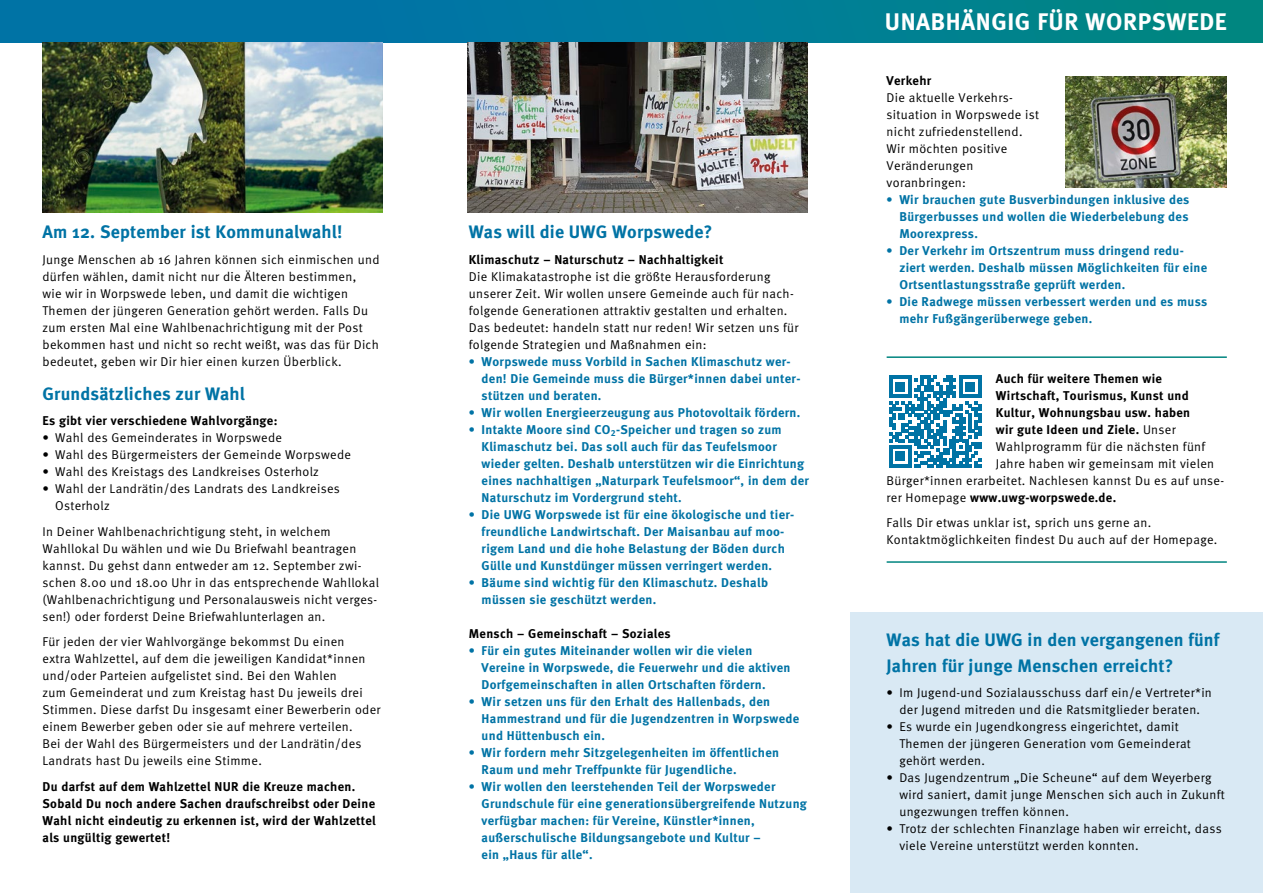
<style>
.page{position:relative;width:1263px;height:893px;background:#fff}
.page>*{position:absolute;margin:0;border:0;box-sizing:border-box;transform-origin:0 0}
.t1{font:700 24px "Meta";letter-spacing:.025em;color:#fff}
.t2{font:700 18px/25.5px "Meta";letter-spacing:.01em;color:#0073a5}
.t3{font:12.75px/17px "Meta Normal";letter-spacing:.025em;color:#000}
.t4{font:700 12.75px/17px "Meta";letter-spacing:.025em;color:#0073a5}
.t5{font:700 12.75px/17px "Meta";letter-spacing:.025em;color:#000}
.s1{font-family:"Meta Normal";font-weight:400}
</style>
<div class="page">
<div style="left:850px;top:612px;width:413px;height:281px;background:#d9e9f4"></div>
<div style="left:0;top:0;width:1263px;height:43px;background:linear-gradient(to right,#006fae,#008785)"></div>
<img style="left:1065px;top:77px;width:162px;height:110px">
<hr style="left:887px;top:356px;width:340px;height:2px;background:#008580">
<hr style="left:887px;top:561px;width:340px;height:2px;background:#008580">
<svg style="left:889px;top:376px;width:92px;height:92px"></svg>
<img style="left:43px;top:43px;width:340px;height:170px">
<img style="left:468px;top:43px;width:340px;height:170px">
<h2 class="t2" style="left:43px;top:219px;width:301px">Am 12. September ist Kommunalwahl!</h2>
<p class="t3" style="left:43px;top:251px;width:338px">Junge Menschen ab 16 Jahren können sich einmischen und dürfen wählen, damit nicht nur die Älteren bestimmen,<br>wie wir in Worpswede leben, und damit die wichtigen Themen der jüngeren Generation gehört werden. Falls Du zum ersten Mal eine Wahlbenachrichtigung mit der Post bekommen hast und nicht so recht weißt, was das für Dich bedeutet, geben wir Dir hier einen kurzen Überblick.</p>
<h2 class="t2" style="left:43px;top:380px;width:204px">Grundsätzliches zur Wahl</h2>
<p class="t5" style="left:43px;top:412px;width:236px">Es gibt vier verschiedene Wahlvorgänge:</p>
<p class="t3" style="left:43px;top:429px;width:241px">• Wahl des Gemeinderates in Worpswede</p>
<p class="t3" style="left:43px;top:446px;width:310px">• Wahl des Bürgermeisters der Gemeinde Worpswede</p>
<p class="t3" style="left:43px;top:463px;width:278px">• Wahl des Kreistags des Landkreises Osterholz</p>
<p class="t3" style="left:55px;top:480px;width:286px;text-indent:-13px">• Wahl der Landrätin/des Landrats des Landkreises<br>Osterholz</p>
<p class="t3" style="left:43px;top:523px;width:338px">In Deiner Wahlbenachrichtigung steht, in welchem Wahllokal Du wählen und wie Du Briefwahl beantragen kannst. Du gehst dann entweder am 12. September zwi&shy;schen 8.00 und 18.00 Uhr in das entsprechende Wahllokal (Wahlbenachrichtigung und Personalausweis nicht verges&shy;sen!) oder forderst Deine Briefwahlunterlagen an.</p>
<p class="t3" style="left:43px;top:633px;width:340px">Für jeden der vier Wahlvorgänge bekommst Du einen<br>extra Wahlzettel, auf dem die jeweiligen Kandidat*innen und/oder Parteien aufgelistet sind. Bei den Wahlen<br>zum Gemeinderat und zum Kreistag hast Du jeweils drei Stimmen. Diese darfst Du insgesamt einer Bewerberin oder einem Bewerber geben oder sie auf mehrere verteilen.<br>Bei der Wahl des Bürgermeisters und der Landrätin/des Landrats hast Du jeweils eine Stimme.</p>
<p class="t5" style="left:43px;top:778px;width:335px">Du darfst auf dem Wahlzettel NUR die Kreuze machen.<br>Sobald Du noch andere Sachen draufschreibst oder Deine Wahl nicht eindeutig zu erkennen ist, wird der Wahlzettel als ungültig gewertet!</p>
<h2 class="t2" style="left:469px;top:219px;width:245px">Was will die UWG Worpswede?</h2>
<p class="t5" style="left:469px;top:251px;width:256px">Klimaschutz – Naturschutz – Nachhaltigkeit</p>
<p class="t3" style="left:469px;top:268px;width:331px">Die Klimakatastrophe ist die größte Herausforderung unserer Zeit. Wir wollen unsere Gemeinde auch für nach&shy;folgende Generationen attraktiv gestalten und erhalten.<br>Das bedeutet: handeln statt nur reden! Wir setzen uns für folgende Strategien und Maßnahmen ein:</p>
<p class="t4" style="left:482px;top:353px;width:320px;text-indent:-13px">• Worpswede muss Vorbild in Sachen Klimaschutz wer&shy;den! Die Gemeinde muss die Bürger*innen dabei unter&shy;stützen und beraten.</p>
<p class="t4" style="left:469px;top:404px;width:333px">• Wir wollen Energieerzeugung aus Photovoltaik fördern.</p>
<p class="t4" style="left:482px;top:421px;width:329px;text-indent:-13px">• Intakte Moore sind CO<sub>2</sub>-Speicher und tragen so zum Klimaschutz bei. Das soll auch für das Teufelsmoor wieder gelten. Deshalb unterstützen wir die Einrichtung eines nachhaltigen „Naturpark Teufelsmoor“, in dem der Naturschutz im Vordergrund steht.</p>
<p class="t4" style="left:482px;top:506px;width:314px;text-indent:-13px">• Die UWG Worpswede ist für eine ökologische und tier&shy;freundliche Landwirtschaft. Der Maisanbau auf moo&shy;rigem Land und die hohe Belastung der Böden durch Gülle und Kunstdünger müssen verringert werden.</p>
<p class="t4" style="left:482px;top:574px;width:288px;text-indent:-13px">• Bäume sind wichtig für den Klimaschutz. Deshalb müssen sie geschützt werden.</p>
<p class="t5" style="left:469px;top:625px;width:203px">Mensch – Gemeinschaft – Soziales</p>
<p class="t4" style="left:482px;top:642px;width:310px;text-indent:-13px">• Für ein gutes Miteinander wollen wir die vielen<br>Vereine in Worpswede, die Feuerwehr und die aktiven<br>Dorfgemeinschaften in allen Ortschaften fördern.</p>
<p class="t4" style="left:482px;top:693px;width:319px;text-indent:-13px">• Wir setzen uns für den Erhalt des Hallenbads, den<br>Hammestrand und für die Jugendzentren in Worpswede und Hüttenbusch ein.</p>
<p class="t4" style="left:482px;top:744px;width:299px;text-indent:-13px">• Wir fordern mehr Sitzgelegenheiten im öffentlichen<br>Raum und mehr Treffpunkte für Jugendliche.</p>
<p class="t4" style="left:482px;top:778px;width:327px;text-indent:-13px">• Wir wollen den leerstehenden Teil der Worpsweder Grundschule für eine generationsübergreifende Nutzung verfügbar machen: für Vereine, Künstler*innen, außerschulische Bildungsangebote und Kultur –<br>ein „Haus für alle“.</p>
<h1 class="t1" style="left:885px;top:7px;width:343px">UNABHÄNGIG FÜR WORPSWEDE</h1>
<p class="t5" style="left:887px;top:72px;width:46px">Verkehr</p>
<p class="t3" style="left:887px;top:89px;width:154px">Die aktuelle Verkehrs&shy;situation in Worpswede ist nicht zufriedenstellend.<br>Wir möchten positive<br>Veränderungen voranbringen:</p>
<p class="t4" style="left:899px;top:191px;width:291px;text-align:justify;text-indent:-13px">• Wir brauchen gute Busverbindungen inklusive des Bürgerbusses und wollen die Wiederbelebung des Moorexpress.</p>
<p class="t4" style="left:899px;top:242px;width:309px;text-indent:-13px">• Der Verkehr im Ortszentrum muss dringend redu&shy;ziert werden. Deshalb müssen Möglichkeiten für eine<br>Ortsentlastungsstraße geprüft werden.</p>
<p class="t4" style="left:899px;top:293px;width:309px;text-indent:-13px">• Die Radwege müssen verbessert werden und es muss mehr Fußgängerüberwege geben.</p>
<p class="t5" style="left:996px;top:370px;width:196px">Auch für weitere Themen wie<br>Wirtschaft, Tourismus, Kunst und<br>Kultur, Wohnungsbau usw. haben wir gute Ideen und Ziele. <span class="s1">Unser</span></p>
<p class="t3" style="left:996px;top:438px;width:211px">Wahlprogramm für die nächsten fünf</p>
<p class="t3" style="left:996px;top:455px;width:220px">Jahre haben wir gemeinsam mit vielen</p>
<p class="t3" style="left:887px;top:472px;width:339px">Bürger*innen erarbeitet. Nachlesen kannst Du es auf unse-</p>
<p class="t5" style="left:887px;top:489px;width:231px"><span class="s1">rer Homepage</span> www.uwg-worpswede.de.</p>
<p class="t3" style="left:887px;top:514px;width:332px">Falls Dir etwas unklar ist, sprich uns gerne an.<br>Kontaktmöglichkeiten findest Du auch auf der Homepage.</p>
<h2 class="t2" style="left:887px;top:627px;width:334px">Was hat die UWG in den vergangenen fünf<br>Jahren für junge Menschen erreicht?</h2>
<p class="t3" style="left:887px;top:684px;width:327px;text-align:center">• Im Jugend-und Sozialausschuss darf ein/e Vertreter*in der Jugend mitreden und die Ratsmitglieder beraten.</p>
<p class="t3" style="left:899px;top:718px;width:293px;text-indent:-13px">• Es wurde ein Jugendkongress eingerichtet, damit<br>Themen der jüngeren Generation vom Gemeinderat gehört werden.</p>
<p class="t3" style="left:899px;top:769px;width:327px;text-indent:-13px">• Das Jugendzentrum „Die Scheune“ auf dem Weyerberg wird saniert, damit junge Menschen sich auch in Zukunft ungezwungen treffen können.</p>
<p class="t3" style="left:899px;top:820px;width:324px;text-indent:-13px">• Trotz der schlechten Finanzlage haben wir erreicht, dass viele Vereine unterstützt werden konnten.</p>
</div>
